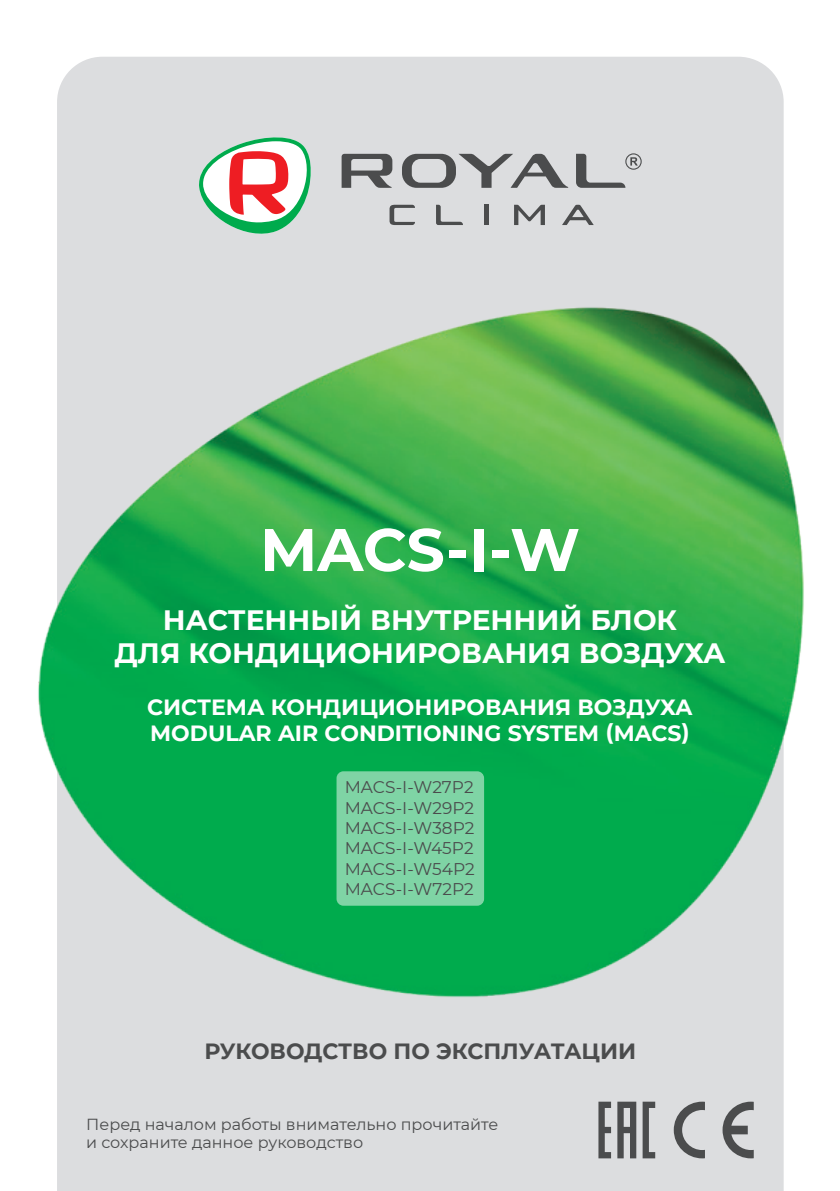
<style>
.page{position:relative;width:840px;height:1191px;background:#fff}
.page>*{position:absolute;margin:0;border:0;box-sizing:border-box;transform-origin:0 0}
.Titul-seria{font:700 60px "Montserrat";color:#fff}
.Titul{font:700 28px "Montserrat";color:#fff}
.Titul-2{font:700 22px "Montserrat";color:#fff}
.t1{font:700 22px "Montserrat";color:#4b4c4d}
.Titul-3{font:17px "Montserrat";letter-spacing:-.005em;color:#4b4c4d}
.t2{font:16px/18px "Montserrat";color:#4b4c4d}
</style>
<div class="page">
<div style="left:57px;top:57px;width:726px;height:1134px;background:#dcdddf"></div>
<img style="left:38px;top:282px;width:766px;height:739px">
<svg style="left:199px;top:134px;width:112px;height:107px"></svg>
<svg style="left:575px;top:153px;width:66px;height:35px;background:#b4b5b7"></svg>
<svg style="left:341px;top:154px;width:51px;height:34px;background:#898a8b"></svg>
<svg style="left:402px;top:154px;width:166px;height:34px;background:#a4a5a7"></svg>
<svg style="left:389px;top:205px;width:26px;height:20px"></svg>
<svg style="left:436px;top:205px;width:26px;height:20px"></svg>
<svg style="left:513px;top:205px;width:31px;height:20px"></svg>
<div style="left:483px;top:205px;width:5px;height:20px;background:#4b4c4d"></div>
<svg style="left:561px;top:205px;width:32px;height:20px"></svg>
<svg style="left:617px;top:1101px;width:19px;height:57px"></svg>
<svg style="left:642px;top:1101px;width:12px;height:57px"></svg>
<svg style="left:598px;top:1101px;width:12px;height:57px"></svg>
<svg style="left:673px;top:1101px;width:31px;height:57px;background:#a5a6a8"></svg>
<svg style="left:722px;top:1101px;width:31px;height:57px;background:#999a9c"></svg>
<div style="left:336px;top:771px;width:148px;height:134px;background:#7fd4a5;border-radius:7px"></div>
<p class="Titul-seria" style="left:260px;top:506px;width:321px">MACS-I-W</p>
<p class="Titul" style="left:163px;top:599px;width:515px">НАСТЕННЫЙ ВНУТРЕННИЙ БЛОК</p>
<p class="Titul" style="left:114px;top:633px;width:612px">ДЛЯ КОНДИЦИОНИРОВАНИЯ ВОЗДУХА</p>
<p class="Titul-2" style="left:147px;top:691px;width:547px">СИСТЕМА КОНДИЦИОНИРОВАНИЯ ВОЗДУХА</p>
<p class="Titul-2" style="left:150px;top:717px;width:541px">MODULAR AIR CONDITIONING SYSTEM (MACS)</p>
<p class="Titul-3" style="left:344px;top:775px;width:130px">MACS-I-W27P2</p>
<p class="Titul-3" style="left:344px;top:796px;width:131px">MACS-I-W29P2</p>
<p class="Titul-3" style="left:344px;top:816px;width:131px">MACS-I-W38P2</p>
<p class="Titul-3" style="left:344px;top:836px;width:130px">MACS-I-W45P2</p>
<p class="Titul-3" style="left:344px;top:857px;width:131px">MACS-I-W54P2</p>
<p class="Titul-3" style="left:344px;top:877px;width:130px">MACS-I-W72P2</p>
<p class="t1" style="left:204px;top:1035px;width:433px">РУКОВОДСТВО ПО ЭКСПЛУАТАЦИИ</p>
<p class="t2" style="left:86px;top:1114px;width:413px">Перед началом работы внимательно прочитайте и сохраните данное руководство</p>
</div>
